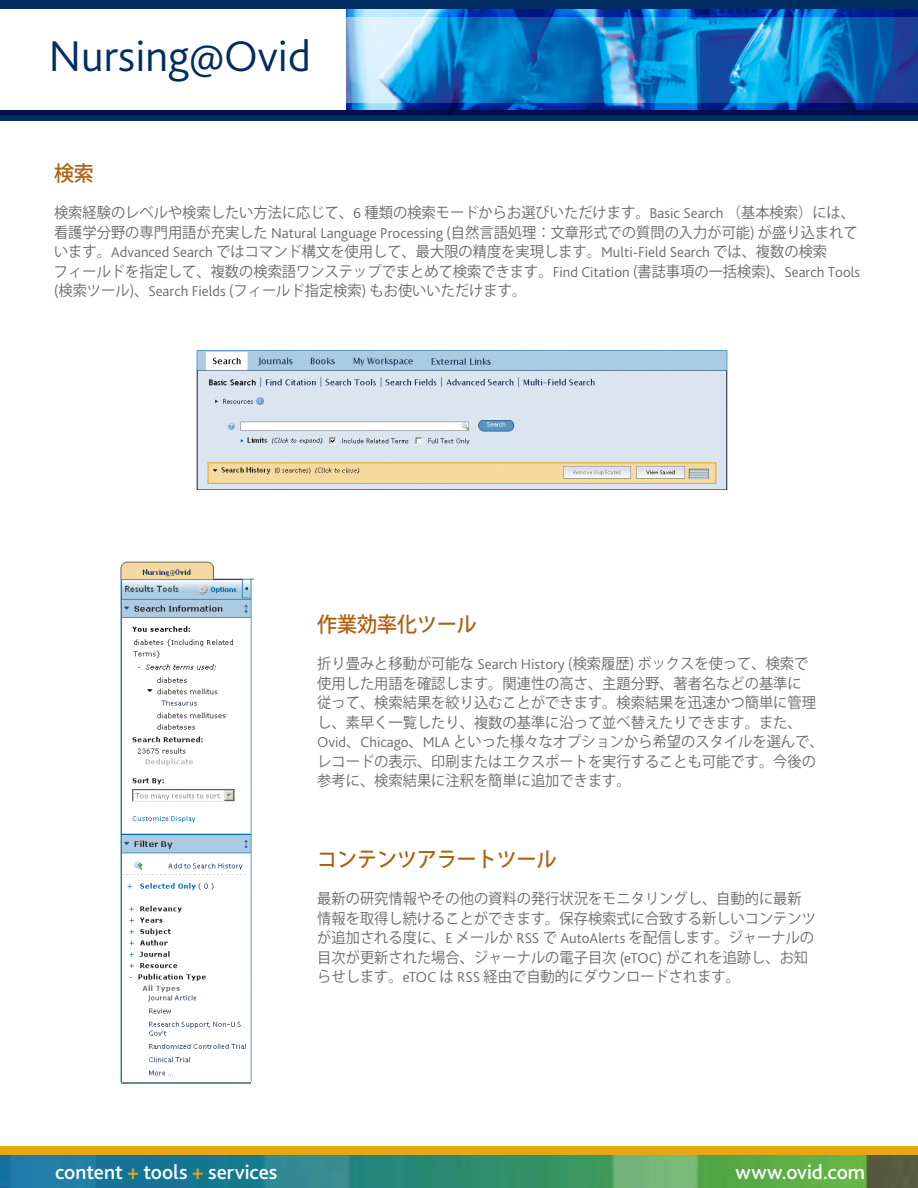
<style>
.page{position:relative;width:918px;height:1188px;background:#fff}
.page>*{position:absolute;margin:0;border:0;box-sizing:border-box;transform-origin:0 0}
.t1{font:300 45px "Bliss 2";color:#002d62}
.t2{font:500 21px "Bliss 2";color:#fff}
.t3{font:500 21px "Koz Go Pro";color:#b06010;scale:.95 1}
.t4{font:15px/19.5px "Koz Go Pro";color:#696a6c;scale:.95 1}
.s1{font-family:"Bliss 2";font-weight:300}
.s2{color:#e7a614}
</style>
<div class="page">
<div style="left:0;top:1146px;width:918px;height:11px;background:#e7a614"></div>
<div style="left:0;top:0;width:918px;height:122px;background:#000;opacity:.16"></div>
<img style="left:0;top:1156px;width:918px;height:32px">
<div style="left:0;top:0;width:348px;height:122px;background:#fff"></div>
<div style="left:0;top:110px;width:918px;height:11px;background:#002d62"></div>
<svg style="left:0;top:8px;width:917px;height:9px"></svg>
<svg style="left:0;top:103px;width:917px;height:12px"></svg>
<div style="left:0;top:0;width:918px;height:8px;background:#002d62"></div>
<hr style="left:917px;top:0;width:1px;height:122px;background:#000;opacity:.16">
<svg style="left:917px;top:5px;width:1px;height:12px"></svg>
<svg style="left:917px;top:103px;width:1px;height:18px"></svg>
<hr style="left:120px;top:1081px;width:132px;height:3px;background:#000;opacity:.12">
<img style="left:196px;top:350px;width:532px;height:139px">
<img style="left:120px;top:561px;width:134px;height:520px">
<h1 class="t1" style="left:49px;top:28px;width:264px">Nursing@Ovid</h1>
<h2 class="t3" style="left:54px;top:160px;width:44px">検索</h2>
<p class="t4" style="left:54px;top:204px;width:850px">検索経験のレベルや検索したい方法に応じて、<span class="s1">6</span> 種類の検索モードからお選びいただけます。<span class="s1">Basic Search</span> （基本検索）には、看護学分野の専門用語が充実した <span class="s1">Natural Language Processing</span> (自然言語処理：文章形式での質問の入力が可能) が盛り込まれています。<span class="s1">Advanced Search</span> ではコマンド構文を使用して、最大限の精度を実現します。<span class="s1">Multi-Field Search</span> では、複数の検索<br>フィールドを指定して、複数の検索語ワンステップでまとめて検索できます。<span class="s1">Find Citation</span> (書誌事項の一括検索)、<span class="s1">Search Tools </span>(検索ツール)、<span class="s1">Search Fields</span> (フィールド指定検索) もお使いいただけます。</p>
<h2 class="t3" style="left:317px;top:611px;width:170px">作業効率化ツール</h2>
<p class="t4" style="left:317px;top:654px;width:535px">折り畳みと移動が可能な <span class="s1">Search History</span> (検索履歴) ボックスを使って、検索で使用した用語を確認します。関連性の高さ、主題分野、著者名などの基準に<br>従って、検索結果を絞り込むことができます。検索結果を迅速かつ簡単に管理し、素早く一覧したり、複数の基準に沿って並べ替えたりできます。また、<span class="s1">Ovid</span>、<span class="s1">Chicago</span>、<span class="s1">MLA</span> といった様々なオプションから希望のスタイルを選んで、レコードの表示、印刷またはエクスポートを実行することも可能です。今後の参考に、検索結果に注釈を簡単に追加できます。</p>
<h2 class="t3" style="left:317px;top:845px;width:254px">コンテンツアラートツール</h2>
<p class="t4" style="left:317px;top:889px;width:526px">最新の研究情報やその他の資料の発行状況をモニタリングし、自動的に最新情報を取得し続けることができます。保存検索式に合致する新しいコンテンツが追加される度に、<span class="s1">E</span> メールか <span class="s1">RSS</span> で <span class="s1">AutoAlerts</span> を配信します。ジャーナルの目次が更新された場合、ジャーナルの電子目次 <span class="s1">(eTOC)</span> がこれを追跡し、お知らせします。<span class="s1">eTOC</span> は <span class="s1">RSS</span> 経由で自動的にダウンロードされます。</p>
<h2 class="t2" style="left:55px;top:1159px;width:224px">content <span class="s2">+</span> tools <span class="s2">+</span> services</h2>
<h2 class="t2" style="left:735px;top:1159px;width:131px">www.ovid.com</h2>
</div>
